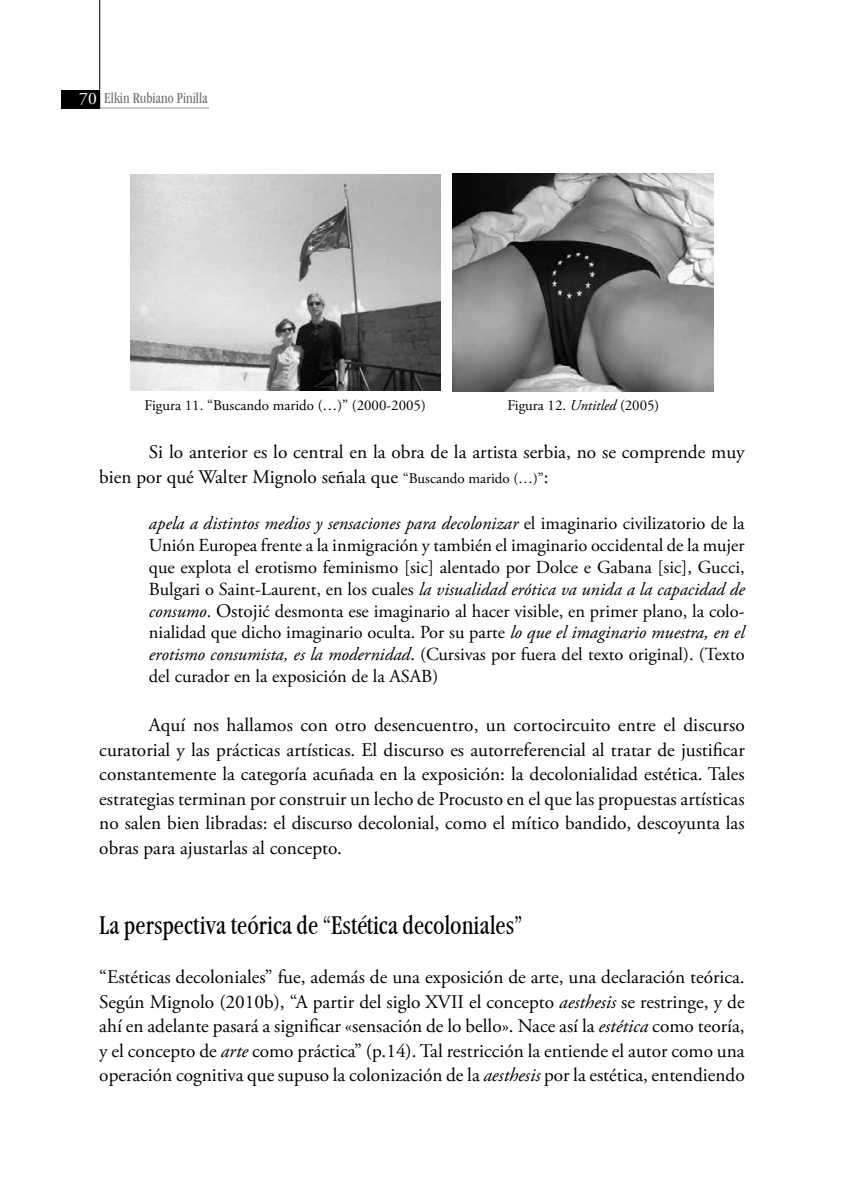
<style>
.page{position:relative;width:844px;height:1191px;background:#fff}
.page>*{position:absolute;margin:0;border:0;box-sizing:border-box;transform-origin:0 0}
.t1{font:condensed 26.25px "Garamond Itc TEE";color:#000;scale:.9 1}
.t2{font:19.25px/24.5px "Adobe Garamond Pro";color:#000;text-align:justify}
.t3{font:18.38px/21.9px "Adobe Garamond Pro";color:#000;text-align:justify}
.t4{font:condensed 15.75px "Garamond IT Cby BT";color:#707172;scale:.9 1}
.t5{font:14.88px "Adobe Garamond Pro";color:#000}
.s1{font-family:"Adobe Garamond Pro";font-stretch:normal;font-size:17.5px;color:#fff}
.s2{font-style:italic}
.s3{font-size:14.88px}
.s4{font-size:19.25px}
</style>
<div class="page">
<hr style="left:99px;top:107px;width:110px;height:2px;background:#c6c7c8">
<div style="left:61px;top:90px;width:39px;height:19px;background:#000"></div>
<hr style="left:99px;top:0;width:1px;height:109px;background:#000">
<img style="left:131px;top:174px;width:309px;height:217px">
<img style="left:452px;top:174px;width:261px;height:217px">
<p class="t4" style="left:79px;top:89px;width:144px"><span class="s1">70</span> Elkin Rubiano Pinilla</p>
<p class="t5" style="left:144px;top:396px;width:282px">Figura 11. “Buscando marido (…)” (2000-2005)</p>
<p class="t5" style="left:507px;top:397px;width:153px">Figura 12. <span class="s2">Untitled</span> (2005)</p>
<p class="t2" style="left:99px;top:440px;width:646px;text-indent:50px">Si lo anterior es lo central en la obra de la artista serbia, no se comprende muy bien por qué Walter Mignolo señala que <span class="s3">“Buscando marido (…)”</span>:</p>
<p class="t3" style="left:149px;top:513px;width:597px"><span class="s2">apela a distintos medios y sensaciones para decolonizar</span> el imaginario civilizatorio de la Unión Europea frente a la inmigración y también el imaginario occidental de la mujer que explota el erotismo feminismo [sic] alentado por Dolce e Gabana [sic], Gucci, Bulgari o Saint-Laurent, en los cuales <span class="s2">la visualidad erótica va unida a la capacidad de consumo</span>. <span class="s4">Ostoji</span>ć desmonta ese imaginario al hacer visible, en primer plano, la colo&shy;nialidad que dicho imaginario oculta. Por su parte <span class="s2">lo que el imaginario muestra, en el erotismo consumista, es la modernidad</span>. (Cursivas por fuera del texto original). (Texto del curador en la exposición de la ASAB)</p>
<p class="t2" style="left:99px;top:713px;width:646px;text-indent:50px">Aquí nos hallamos con otro desencuentro, un cortocircuito entre el discurso curatorial y las prácticas artísticas. El discurso es autorreferencial al tratar de justificar constantemente la categoría acuñada en la exposición: la decolonialidad estética. Tales estrategias terminan por construir un lecho de Procusto en el que las propuestas artísticas no salen bien libradas: el discurso decolonial, como el mítico bandido, descoyunta las obras para ajustarlas al concepto.</p>
<h1 class="t1" style="left:99px;top:910px;width:471px">La perspectiva teórica de “Estética decoloniales”</h1>
<p class="t2" style="left:99px;top:965px;width:646px">“Estéticas decoloniales” fue, además de una exposición de arte, una declaración teórica.<br>Según Mignolo (2010b), “A partir del siglo XVII el concepto <span class="s2">aesthesis</span> se restringe, y de ahí en adelante pasará a significar «sensación de lo bello». Nace así la <span class="s2">estética</span> como teoría, y el concepto de <span class="s2">arte</span> como práctica” (p.14). Tal restricción la entiende el autor como una operación cognitiva que supuso la colonización de la <span class="s2">aesthesis</span> por la estética, entendiendo</p>
</div>
